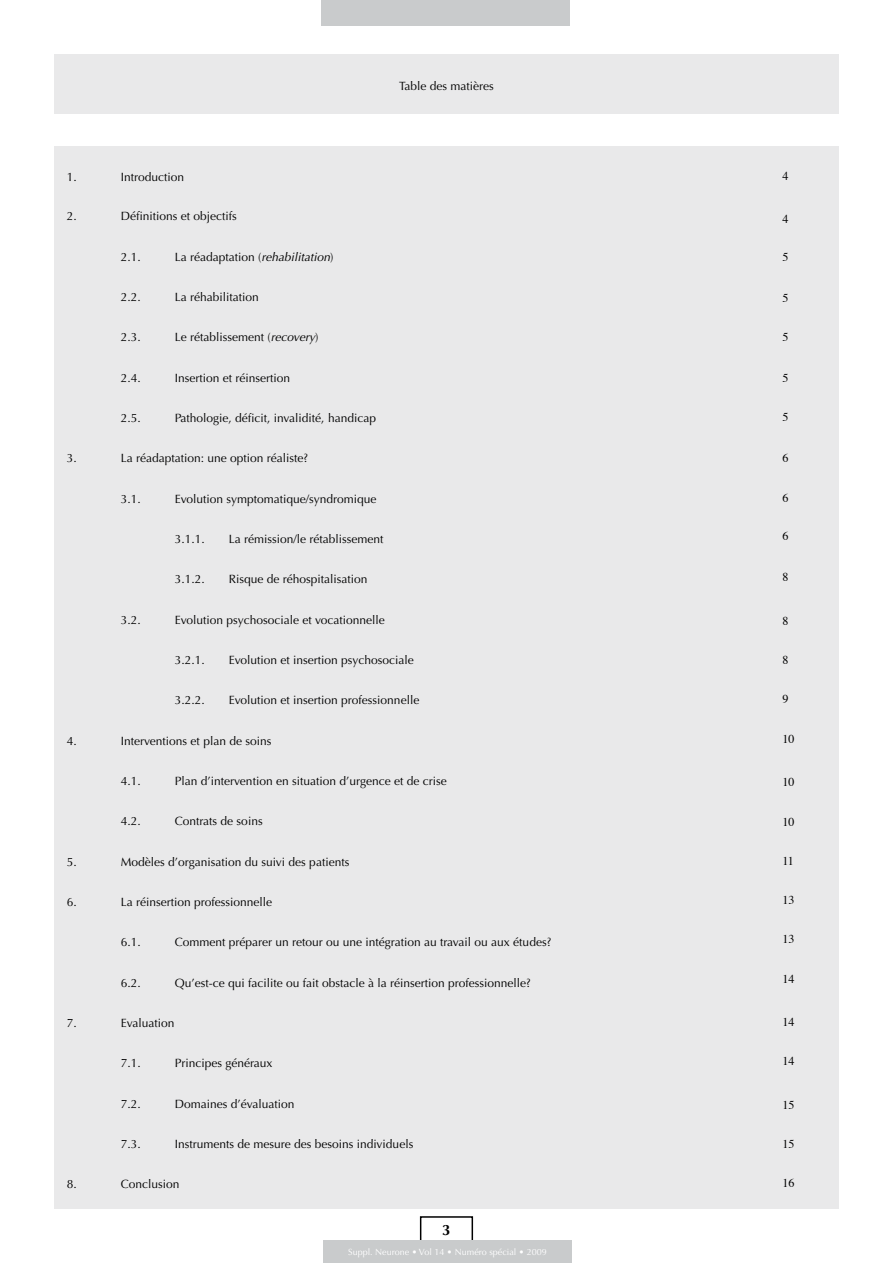
<style>
.page{position:relative;width:893px;height:1263px;background:#fff}
.page>*{position:absolute;margin:0;border:0;box-sizing:border-box;transform-origin:0 0}
.t1{font:700 15px "Optima";color:#000}
.t2{font:12px "Optima";color:#000}
.t3{font:12px "Times";color:#000}
.t4{font:9px "Optima";color:#fff}
.s1{font-style:italic}
</style>
<div class="page">
<div style="left:420px;top:1216px;width:53px;height:27px;border:2px solid #000"></div>
<div style="left:321px;top:0;width:249px;height:26px;background:#c9cbcc"></div>
<div style="left:323px;top:1240px;width:249px;height:23px;background:#c9cbcc"></div>
<div style="left:54px;top:54px;width:785px;height:60px;background:#e9e9ea"></div>
<div style="left:54px;top:147px;width:785px;height:1062px;background:#e9e9ea"></div>
<p class="t2" style="left:399px;top:79px;width:96px">Table des matières</p>
<p class="t2" style="left:67px;top:170px;width:12px">1.</p>
<p class="t2" style="left:121px;top:170px;width:65px">Introduction</p>
<p class="t2" style="left:67px;top:209px;width:12px">2.</p>
<p class="t2" style="left:121px;top:209px;width:118px">Définitions et objectifs</p>
<p class="t2" style="left:121px;top:250px;width:22px">2.1.</p>
<p class="t2" style="left:175px;top:250px;width:160px">La réadaptation (<span class="s1">rehabilitation</span>)</p>
<p class="t2" style="left:121px;top:290px;width:22px">2.2.</p>
<p class="t2" style="left:175px;top:290px;width:86px">La réhabilitation</p>
<p class="t2" style="left:121px;top:330px;width:22px">2.3.</p>
<p class="t2" style="left:175px;top:330px;width:145px">Le rétablissement (<span class="s1">recovery</span>)</p>
<p class="t2" style="left:121px;top:371px;width:22px">2.4.</p>
<p class="t2" style="left:175px;top:371px;width:117px">Insertion et réinsertion</p>
<p class="t2" style="left:121px;top:411px;width:22px">2.5.</p>
<p class="t2" style="left:175px;top:411px;width:203px">Pathologie, déficit, invalidité, handicap</p>
<p class="t2" style="left:67px;top:451px;width:12px">3.</p>
<p class="t2" style="left:121px;top:451px;width:189px">La réadaptation: une option réaliste?</p>
<p class="t2" style="left:121px;top:492px;width:22px">3.1.</p>
<p class="t2" style="left:175px;top:492px;width:203px">Evolution symptomatique/syndromique</p>
<p class="t2" style="left:175px;top:532px;width:32px">3.1.1.</p>
<p class="t2" style="left:229px;top:532px;width:156px">La rémission/le rétablissement</p>
<p class="t2" style="left:175px;top:572px;width:32px">3.1.2.</p>
<p class="t2" style="left:229px;top:572px;width:140px">Risque de réhospitalisation</p>
<p class="t2" style="left:121px;top:612px;width:22px">3.2.</p>
<p class="t2" style="left:175px;top:612px;width:212px">Evolution psychosociale et vocationnelle</p>
<p class="t2" style="left:175px;top:653px;width:32px">3.2.1.</p>
<p class="t2" style="left:229px;top:653px;width:186px">Evolution et insertion psychosociale</p>
<p class="t2" style="left:175px;top:693px;width:32px">3.2.2.</p>
<p class="t2" style="left:229px;top:693px;width:192px">Evolution et insertion professionnelle</p>
<p class="t2" style="left:67px;top:733px;width:12px">4.</p>
<p class="t2" style="left:121px;top:733px;width:152px">Interventions et plan de soins</p>
<p class="t2" style="left:121px;top:774px;width:22px">4.1.</p>
<p class="t2" style="left:175px;top:774px;width:273px">Plan d’intervention en situation d’urgence et de crise</p>
<p class="t2" style="left:121px;top:814px;width:22px">4.2.</p>
<p class="t2" style="left:175px;top:814px;width:89px">Contrats de soins</p>
<p class="t2" style="left:67px;top:854px;width:12px">5.</p>
<p class="t2" style="left:121px;top:854px;width:230px">Modèles d’organisation du suivi des patients</p>
<p class="t2" style="left:67px;top:895px;width:12px">6.</p>
<p class="t2" style="left:121px;top:895px;width:153px">La réinsertion professionnelle</p>
<p class="t2" style="left:121px;top:935px;width:22px">6.1.</p>
<p class="t2" style="left:175px;top:935px;width:378px">Comment préparer un retour ou une intégration au travail ou aux études?</p>
<p class="t2" style="left:121px;top:975px;width:22px">6.2.</p>
<p class="t2" style="left:175px;top:975px;width:358px">Qu’est-ce qui facilite ou fait obstacle à la réinsertion professionnelle?</p>
<p class="t2" style="left:67px;top:1016px;width:12px">7.</p>
<p class="t2" style="left:121px;top:1016px;width:55px">Evaluation</p>
<p class="t2" style="left:121px;top:1056px;width:22px">7.1.</p>
<p class="t2" style="left:175px;top:1056px;width:99px">Principes généraux</p>
<p class="t2" style="left:121px;top:1096px;width:22px">7.2.</p>
<p class="t2" style="left:175px;top:1096px;width:121px">Domaines d’évaluation</p>
<p class="t2" style="left:121px;top:1137px;width:22px">7.3.</p>
<p class="t2" style="left:175px;top:1137px;width:240px">Instruments de mesure des besoins individuels</p>
<p class="t2" style="left:67px;top:1177px;width:12px">8.</p>
<p class="t2" style="left:121px;top:1177px;width:60px">Conclusion</p>
<p class="t1" style="left:442px;top:1221px;width:10px">3</p>
<p class="t4" style="left:348px;top:1247px;width:200px">Suppl. Neurone • Vol 14 • Numéro spécial • 2009</p>
<p class="t3" style="left:782px;top:165px;width:7px">4</p>
<p class="t3" style="left:782px;top:207px;width:7px">4</p>
<p class="t3" style="left:782px;top:246px;width:7px">5</p>
<p class="t3" style="left:782px;top:287px;width:7px">5</p>
<p class="t3" style="left:782px;top:326px;width:7px">5</p>
<p class="t3" style="left:782px;top:367px;width:7px">5</p>
<p class="t3" style="left:782px;top:406px;width:7px">5</p>
<p class="t3" style="left:782px;top:447px;width:7px">6</p>
<p class="t3" style="left:782px;top:487px;width:7px">6</p>
<p class="t3" style="left:782px;top:525px;width:7px">6</p>
<p class="t3" style="left:782px;top:566px;width:7px">8</p>
<p class="t3" style="left:782px;top:610px;width:7px">8</p>
<p class="t3" style="left:782px;top:649px;width:7px">8</p>
<p class="t3" style="left:782px;top:688px;width:7px">9</p>
<p class="t3" style="left:782px;top:727px;width:13px">10</p>
<p class="t3" style="left:782px;top:771px;width:13px">10</p>
<p class="t3" style="left:782px;top:810px;width:13px">10</p>
<p class="t3" style="left:782px;top:849px;width:13px">11</p>
<p class="t3" style="left:782px;top:889px;width:13px">13</p>
<p class="t3" style="left:782px;top:928px;width:13px">13</p>
<p class="t3" style="left:782px;top:967px;width:13px">14</p>
<p class="t3" style="left:782px;top:1011px;width:13px">14</p>
<p class="t3" style="left:782px;top:1050px;width:13px">14</p>
<p class="t3" style="left:782px;top:1094px;width:13px">15</p>
<p class="t3" style="left:782px;top:1133px;width:13px">15</p>
<p class="t3" style="left:782px;top:1172px;width:13px">16</p>
</div>
